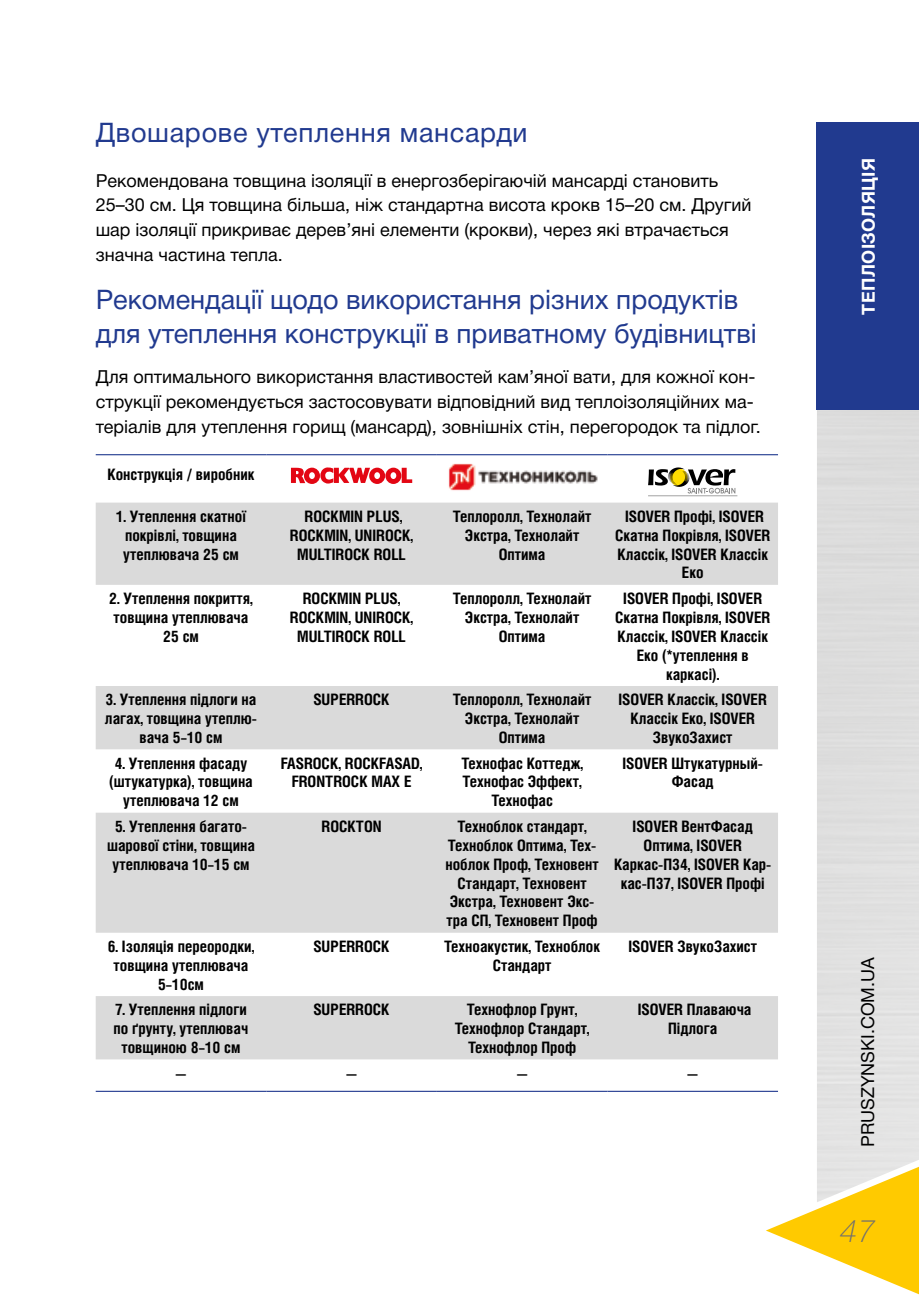
<style>
.page{position:relative;width:919px;height:1295px;background:#fff}
.page>*{position:absolute;margin:0;border:0;box-sizing:border-box;transform-origin:0 0}
.t1{font:italic 100 31.5px "Helvetica Neue Cyr";color:#706f6f}
.t2{font:27px/33.8px "Helvetica Neue Cyr";color:#213a8f}
.t3{font:27px "Helvetica Neue Cyr";letter-spacing:.025em;color:#213a8f}
.t4{font:18px/24.8px "Helvetica Neue Cyr";color:#000}
.t5{font:700 18px "Helvetica Neue Cyr";letter-spacing:.025em;color:#fff}
.t6{font:700 15.75px/18.9px "Helios Cond C";color:#000;text-align:center}
</style>
<div class="page">
<svg style="left:766px;top:1163px;width:152px;height:131px"></svg>
<svg style="left:96px;top:503px;width:682px;height:556px;fill:#dadada"></svg>
<hr style="left:96px;top:1091px;width:170px;height:1px;background:#213a8f">
<hr style="left:266px;top:1091px;width:171px;height:1px;background:#213a8f">
<hr style="left:437px;top:1091px;width:170px;height:1px;background:#213a8f">
<hr style="left:607px;top:1091px;width:171px;height:1px;background:#213a8f">
<hr style="left:96px;top:454px;width:170px;height:1px;background:#213a8f">
<hr style="left:266px;top:454px;width:171px;height:1px;background:#213a8f">
<hr style="left:437px;top:454px;width:170px;height:1px;background:#213a8f">
<hr style="left:607px;top:454px;width:171px;height:1px;background:#213a8f">
<svg style="left:291px;top:467px;width:121px;height:17px"></svg>
<img style="left:448px;top:463px;width:150px;height:28px">
<hr style="left:648px;top:495px;width:89px;height:1px;background:#878787">
<svg style="left:648px;top:467px;width:87px;height:26px"></svg>
<div style="left:816px;top:122px;width:102px;height:288px;background:#213a8f"></div>
<h2 class="t3" style="left:96px;top:117px;width:433px">Двошарове утеплення мансарди</h2>
<p class="t4" style="left:96px;top:168px;width:657px">Рекомендована товщина ізоляції в енергозберігаючій мансарді становить 25–30 см. Ця товщина більша, ніж стандартна висота крокв 15–20 см. Другий шар ізоляції прикриває дерев’яні елементи (крокви), через які втрачається значна частина тепла.</p>
<h2 class="t2" style="left:96px;top:283px;width:662px">Рекомендації щодо використання різних продуктів для утеплення конструкції в приватному будівництві</h2>
<p class="t4" style="left:96px;top:364px;width:666px">Для оптимального використання властивостей кам’яної вати, для кожної кон&shy;струкції рекомендується застосовувати відповідний вид теплоізоляційних ма&shy;теріалів для утеплення горищ (мансард), зовнішніх стін, перегородок та підлог.</p>
<p class="t6" style="left:107px;top:465px;width:148px">Конструкція / виробник</p>
<p class="t6" style="left:116px;top:506px;width:131px">1. Утеплення скатної покрівлі, товщина утеплювача 25 см</p>
<p class="t6" style="left:290px;top:506px;width:125px">ROCKMIN PLUS,<br>ROCKMIN, UNIROCK,<br>MULTIROCK ROLL</p>
<p class="t6" style="left:453px;top:506px;width:140px">Теплоролл, Технолайт<br>Экстра, Технолайт<br>Оптима</p>
<p class="t6" style="left:615px;top:506px;width:157px">ISOVER Профі, ISOVER<br>Скатна Покрівля, ISOVER<br>Классік, ISOVER Классік<br>Еко</p>
<p class="t6" style="left:109px;top:588px;width:145px">2. Утеплення покриття, товщина утеплювача<br>25 см</p>
<p class="t6" style="left:290px;top:588px;width:125px">ROCKMIN PLUS,<br>ROCKMIN, UNIROCK,<br>MULTIROCK ROLL</p>
<p class="t6" style="left:453px;top:588px;width:140px">Теплоролл, Технолайт<br>Экстра, Технолайт<br>Оптима</p>
<p class="t6" style="left:615px;top:588px;width:157px">ISOVER Профі, ISOVER<br>Скатна Покрівля, ISOVER<br>Классік, ISOVER Классік<br>Еко (*утеплення в каркасі).</p>
<p class="t6" style="left:105px;top:690px;width:153px">3. Утеплення підлоги на лагах, товщина утеплю&shy;вача 5–10 см</p>
<p class="t6" style="left:313px;top:690px;width:78px">SUPERROCK</p>
<p class="t6" style="left:453px;top:690px;width:140px">Теплоролл, Технолайт<br>Экстра, Технолайт<br>Оптима</p>
<p class="t6" style="left:618px;top:690px;width:150px">ISOVER Классік, ISOVER<br>Классік Еко, ISOVER<br>ЗвукоЗахист</p>
<p class="t6" style="left:109px;top:753px;width:145px">4. Утеплення фасаду (штукатурка), товщина утеплювача 12 см</p>
<p class="t6" style="left:281px;top:753px;width:143px">FASROCK, ROCKFASAD,<br>FRONTROCK MAX E</p>
<p class="t6" style="left:461px;top:753px;width:123px">Технофас Коттедж,<br>Технофас Эффект,<br>Технофас</p>
<p class="t6" style="left:622px;top:753px;width:142px">ISOVER Штукатурный-<br>Фасад</p>
<p class="t6" style="left:107px;top:816px;width:149px">5. Утеплення багато&shy;шарової стіни, товщина утеплювача 10–15 см</p>
<p class="t6" style="left:321px;top:816px;width:62px">ROCKTON</p>
<p class="t6" style="left:445px;top:816px;width:155px">Техноблок стандарт,<br>Техноблок Оптима, Тех&shy;ноблок Проф, Техновент<br>Стандарт, Техновент<br>Экстра, Техновент Экс&shy;тра СП, Техновент Проф</p>
<p class="t6" style="left:614px;top:816px;width:159px">ISOVER ВентФасад<br>Оптима, ISOVER<br>Каркас-П34, ISOVER Кар&shy;кас-П37, ISOVER Профі</p>
<p class="t6" style="left:108px;top:936px;width:148px">6. Ізоляція переородки, товщина утеплювача<br>5–10см</p>
<p class="t6" style="left:313px;top:936px;width:78px">SUPERROCK</p>
<p class="t6" style="left:444px;top:936px;width:157px">Техноакустик, Техноблок<br>Стандарт</p>
<p class="t6" style="left:628px;top:936px;width:130px">ISOVER ЗвукоЗахист</p>
<p class="t6" style="left:114px;top:1000px;width:136px">7. Утеплення підлоги по ґрунту, утеплювач товщиною 8–10 см</p>
<p class="t6" style="left:313px;top:1000px;width:78px">SUPERROCK</p>
<p class="t6" style="left:454px;top:1000px;width:136px">Технофлор Грунт,<br>Технофлор Стандарт,<br>Технофлор Проф</p>
<p class="t6" style="left:637px;top:1000px;width:115px">ISOVER Плаваюча<br>Підлога</p>
<p class="t6" style="left:175px;top:1063px;width:12px">—</p>
<p class="t6" style="left:346px;top:1063px;width:12px">—</p>
<p class="t6" style="left:516px;top:1063px;width:12px">—</p>
<p class="t6" style="left:687px;top:1063px;width:12px">—</p>
<p class="t5" style="left:858px;top:315px;width:158px;rotate:-90deg">ТЕПЛОІЗОЛЯЦІЯ</p>
<p class="t4" style="left:855px;top:1147px;width:191px;rotate:-90deg">PRUSZYNSKI.COM.UA</p>
<h1 class="t1" style="left:840px;top:1213px;width:37px">47</h1>
</div>
